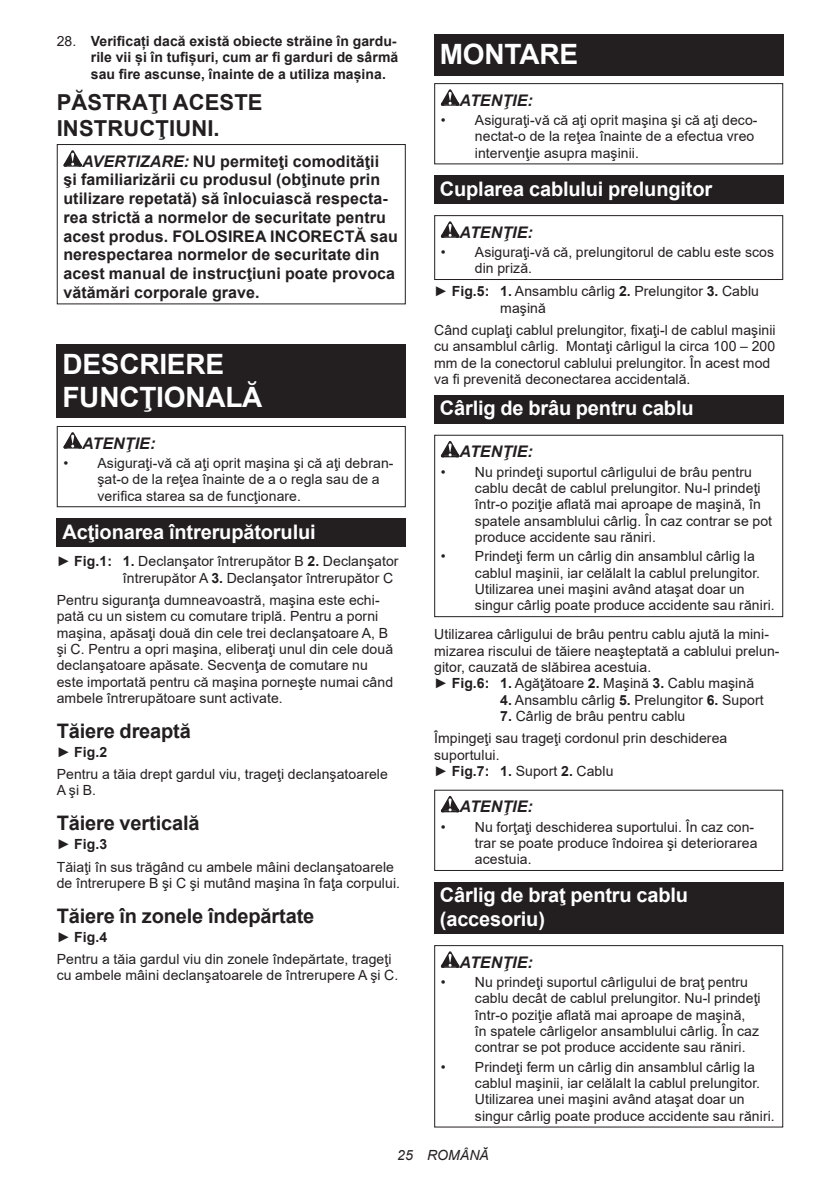
<style>
.page{position:relative;width:840px;height:1191px;background:#fff}
.page>*{position:absolute;margin:0;border:0;box-sizing:border-box;transform-origin:0 0}
.t1{font:700 28px/32.8px "Arial";letter-spacing:-.01em;color:#fff}
.t2{font:700 22px/25.8px "Arial";letter-spacing:.005em;color:#231f20}
.t3{font:700 20px/23.4px "Arial";letter-spacing:-.01em;color:#fff}
.t4{font:700 20px "Arial";letter-spacing:-.01em;color:#231f20}
.t5{font:700 16px/18.8px "Arial";letter-spacing:.005em;color:#231f20}
.t6{font:italic 700 16px "Arial";letter-spacing:.005em;color:#231f20}
.t7{font:14px/16.4px "Arial";letter-spacing:.005em;color:#231f20}
.t8{font:700 14px/16.4px "Arial";letter-spacing:.005em;color:#231f20}
.t9{font:italic 14px "Arial";letter-spacing:.005em;color:#231f20}
.s1{font-weight:400}
.s2{font-style:italic}
.s3{font-weight:700}
</style>
<div class="page">
<svg style="left:63px;top:150px;width:19px;height:17px"></svg>
<div style="left:57px;top:144px;width:348px;height:160px;border:1px solid #231f20"></div>
<div style="left:57px;top:344px;width:348px;height:74px;background:#231f20"></div>
<svg style="left:63px;top:432px;width:19px;height:16px"></svg>
<div style="left:57px;top:426px;width:348px;height:81px;border:1px solid #231f20"></div>
<div style="left:57px;top:518px;width:348px;height:29px;background:#231f20"></div>
<div style="left:434px;top:34px;width:348px;height:41px;background:#231f20"></div>
<svg style="left:440px;top:89px;width:19px;height:17px"></svg>
<div style="left:434px;top:83px;width:348px;height:81px;border:1px solid #231f20"></div>
<div style="left:434px;top:176px;width:348px;height:28px;background:#231f20"></div>
<svg style="left:440px;top:221px;width:19px;height:17px"></svg>
<div style="left:434px;top:215px;width:348px;height:65px;border:1px solid #231f20"></div>
<div style="left:434px;top:395px;width:348px;height:29px;background:#231f20"></div>
<svg style="left:440px;top:441px;width:19px;height:16px"></svg>
<div style="left:434px;top:435px;width:348px;height:182px;border:1px solid #231f20"></div>
<svg style="left:440px;top:796px;width:19px;height:16px"></svg>
<div style="left:434px;top:789px;width:348px;height:82px;border:1px solid #231f20"></div>
<div style="left:434px;top:882px;width:348px;height:52px;background:#231f20"></div>
<svg style="left:440px;top:951px;width:19px;height:16px"></svg>
<div style="left:434px;top:945px;width:348px;height:182px;border:1px solid #231f20"></div>
<p class="t8" style="left:91px;top:33px;width:309px;text-indent:-34px"><span class="s1">28.</span> Verificați dacă există obiecte străine în gardu&shy;rile vii și în tufișuri, cum ar fi garduri de sârmă sau fire ascunse, înainte de a utiliza mașina.</p>
<h2 class="t2" style="left:57px;top:90px;width:207px">PĂSTRAŢI ACESTE<br>INSTRUCŢIUNI.</h2>
<p class="t5" style="left:63px;top:152px;width:336px;text-indent:19px"><span class="s2">AVERTIZARE:</span> NU permiteţi comodităţii<br>şi familiarizării cu produsul (obţinute prin utilizare repetată) să înlocuiască respecta&shy;rea strictă a normelor de securitate pentru acest produs. FOLOSIREA INCORECTĂ sau nerespectarea normelor de securitate din acest manual de instrucţiuni poate provoca vătămări corporale grave.</p>
<h1 class="t1" style="left:62px;top:348px;width:201px">DESCRIERE<br>FUNCŢIONALĂ</h1>
<p class="t6" style="left:82px;top:432px;width:75px">ATENŢIE:</p>
<p class="t7" style="left:97px;top:454px;width:297px;text-indent:-34px">• Asiguraţi-vă că aţi oprit maşina şi că aţi debran&shy;şat-o de la reţea înainte de a o regla sau de a verifica starea sa de funcţionare.</p>
<h3 class="t3" style="left:62px;top:520px;width:254px">Acţionarea întrerupătorului</h3>
<p class="t7" style="left:123px;top:553px;width:277px;text-indent:-66px">► <span class="s3">Fig.1: 1.</span> Declanşator întrerupător B <span class="s3">2.</span> Declanşator întrerupător A <span class="s3">3.</span> Declanşator întrerupător C</p>
<p class="t7" style="left:57px;top:591px;width:337px">Pentru siguranţa dumneavoastră, maşina este echi&shy;pată cu un sistem cu comutare triplă. Pentru a porni maşina, apăsaţi două din cele trei declanşatoare A, B şi C. Pentru a opri maşina, eliberaţi unul din cele două declanşatoare apăsate. Secvenţa de comutare nu este importată pentru că maşina porneşte numai când ambele întrerupătoare sunt activate.</p>
<h3 class="t4" style="left:57px;top:716px;width:136px">Tăiere dreaptă</h3>
<p class="t7" style="left:57px;top:741px;width:332px;line-height:22px">► <span class="s3">Fig.2<br></span>Pentru a tăia drept gardul viu, trageţi declanşatoarele</p>
<p class="t7" style="left:57px;top:782px;width:41px">A şi B.</p>
<h3 class="t4" style="left:57px;top:809px;width:144px">Tăiere verticală</h3>
<p class="t7" style="left:57px;top:833px;width:338px;line-height:22px">► <span class="s3">Fig.3<br></span>Tăiaţi în sus trăgând cu ambele mâini declanşatoarele</p>
<p class="t7" style="left:57px;top:874px;width:344px">de întrerupere B şi C şi mutând maşina în faţa corpului.</p>
<h3 class="t4" style="left:57px;top:901px;width:259px">Tăiere în zonele îndepărtate</h3>
<p class="t7" style="left:57px;top:926px;width:336px;line-height:22px">► <span class="s3">Fig.4<br></span>Pentru a tăia gardul viu din zonele îndepărtate, trageţi</p>
<p class="t7" style="left:57px;top:967px;width:343px">cu ambele mâini declanşatoarele de întrerupere A şi C.</p>
<h1 class="t1" style="left:439px;top:38px;width:140px">MONTARE</h1>
<p class="t6" style="left:459px;top:89px;width:75px">ATENŢIE:</p>
<p class="t7" style="left:474px;top:112px;width:284px;text-indent:-34px">• Asiguraţi-vă că aţi oprit maşina şi că aţi deco&shy;nectat-o de la reţea înainte de a efectua vreo intervenţie asupra maşinii.</p>
<h3 class="t3" style="left:439px;top:177px;width:274px">Cuplarea cablului prelungitor</h3>
<p class="t6" style="left:459px;top:221px;width:75px">ATENŢIE:</p>
<p class="t7" style="left:474px;top:244px;width:300px;text-indent:-34px">• Asiguraţi-vă că, prelungitorul de cablu este scos din priză.</p>
<p class="t7" style="left:500px;top:283px;width:260px;text-indent:-66px">► <span class="s3">Fig.5: 1.</span> Ansamblu cârlig <span class="s3">2.</span> Prelungitor <span class="s3">3.</span> Cablu maşină</p>
<p class="t7" style="left:434px;top:322px;width:343px">Când cuplaţi cablul prelungitor, fixaţi-l de cablul maşinii cu ansamblul cârlig. Montaţi cârligul la circa 100 – 200 mm de la conectorul cablului prelungitor. În acest mod va fi prevenită deconectarea accidentală.</p>
<h3 class="t3" style="left:439px;top:397px;width:255px">Cârlig de brâu pentru cablu</h3>
<p class="t6" style="left:459px;top:441px;width:75px">ATENŢIE:</p>
<p class="t7" style="left:474px;top:463px;width:298px;text-indent:-34px">• Nu prindeţi suportul cârligului de brâu pentru cablu decât de cablul prelungitor. Nu-l prindeţi într-o poziţie aflată mai aproape de maşină, în spatele ansamblului cârlig. În caz contrar se pot produce accidente sau răniri.</p>
<p class="t7" style="left:474px;top:548px;width:301px;text-indent:-34px">• Prindeţi ferm un cârlig din ansamblul cârlig la cablul maşinii, iar celălalt la cablul prelungitor.<br>Utilizarea unei maşini având ataşat doar un singur cârlig poate produce accidente sau răniri.</p>
<p class="t7" style="left:434px;top:626px;width:346px">Utilizarea cârligului de brâu pentru cablu ajută la mini&shy;mizarea riscului de tăiere neaşteptată a cablului prelun&shy;gitor, cauzată de slăbirea acestuia.<br>► <span class="s3">Fig.6: 1.</span> Agăţătoare <span class="s3">2.</span> Maşină <span class="s3">3.</span> Cablu maşină</p>
<p class="t7" style="left:500px;top:691px;width:265px"><span class="s3">4.</span> Ansamblu cârlig <span class="s3">5.</span> Prelungitor <span class="s3">6.</span> Suport</p>
<p class="t7" style="left:434px;top:705px;width:294px;line-height:22px;text-indent:66px"><span class="s3">7.</span> Cârlig de brâu pentru cablu<br>Împingeţi sau trageţi cordonul prin deschiderea</p>
<p class="t7" style="left:434px;top:746px;width:181px">suportului.<br>► <span class="s3">Fig.7: 1.</span> Suport <span class="s3">2.</span> Cablu</p>
<p class="t6" style="left:459px;top:796px;width:75px">ATENŢIE:</p>
<p class="t7" style="left:474px;top:818px;width:284px;text-indent:-34px">• Nu forţaţi deschiderea suportului. În caz con&shy;trar se poate produce îndoirea şi deteriorarea acestuia.</p>
<h3 class="t3" style="left:439px;top:883px;width:249px">Cârlig de braţ pentru cablu (accesoriu)</h3>
<p class="t6" style="left:459px;top:951px;width:75px">ATENŢIE:</p>
<p class="t7" style="left:474px;top:973px;width:287px;text-indent:-34px">• Nu prindeţi suportul cârligului de braţ pentru cablu decât de cablul prelungitor. Nu-l prindeţi într-o poziţie aflată mai aproape de maşină, în spatele cârligelor ansamblului cârlig. În caz contrar se pot produce accidente sau răniri.</p>
<p class="t7" style="left:474px;top:1058px;width:301px;text-indent:-34px">• Prindeţi ferm un cârlig din ansamblul cârlig la cablul maşinii, iar celălalt la cablul prelungitor.<br>Utilizarea unei maşini având ataşat doar un singur cârlig poate produce accidente sau răniri.</p>
<p class="t9" style="left:397px;top:1146px;width:93px">25 ROMÂNĂ</p>
</div>
